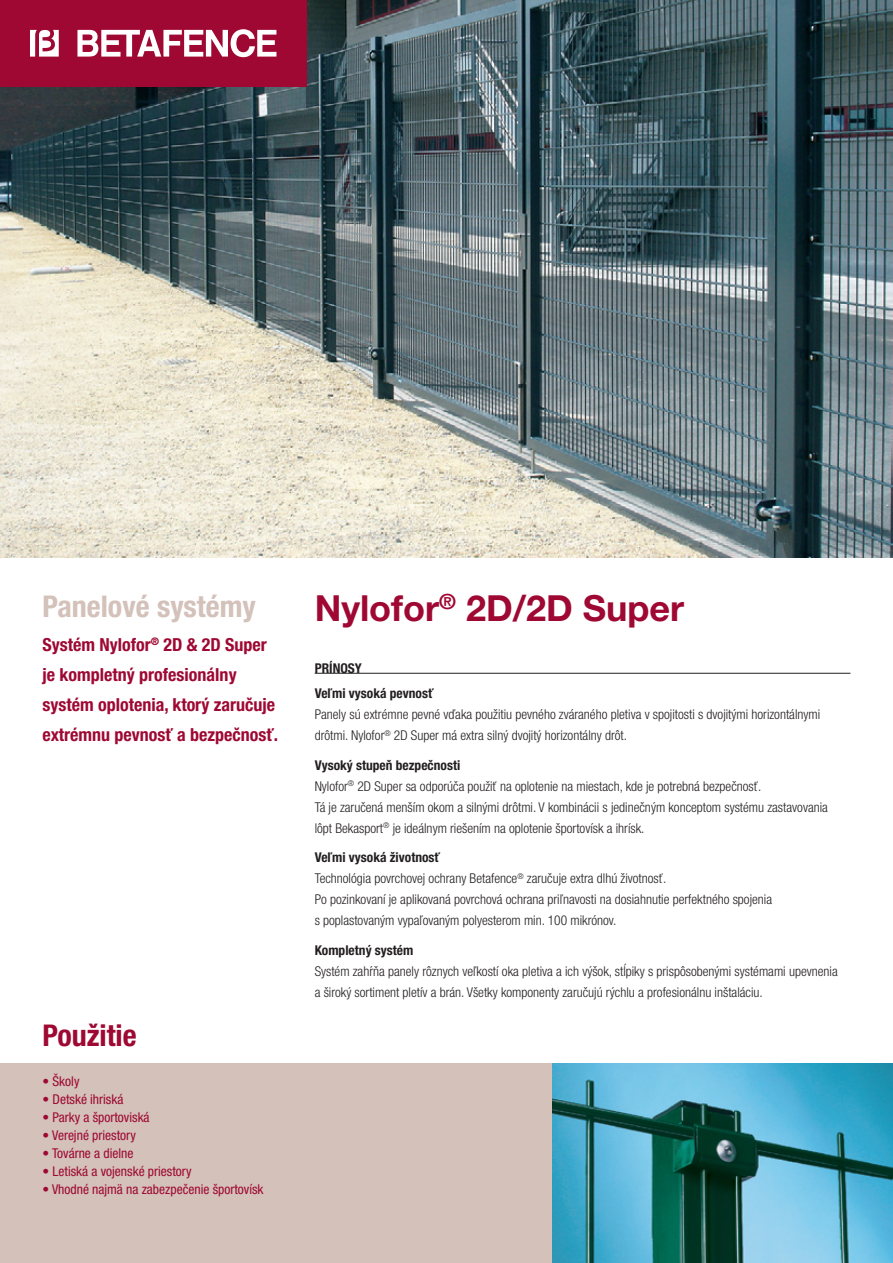
<style>
.page{position:relative;width:893px;height:1263px;background:#fff}
.page>*{position:absolute;margin:0;border:0;box-sizing:border-box;transform-origin:0 0}
._02_TITEL_1{font:700 36px "Helvetica Neue LT Pro";color:#9e0832}
.t1{font:700 condensed 30px "Helvetica Neue LT Pro";color:#d3c1ba}
.applications{font:700 condensed 30px "Helvetica Neue LT Pro";color:#9e0832}
._01_INTRO{font:700 condensed 18px/30px "Helvetica Neue LT Pro";color:#9e0832}
._04_TROEVEN-BODY{font:300 condensed 13.5px/21px "Helvetica Neue LT Pro";color:#231f20}
._05_TOEPASSINGEN{font:condensed 13.5px "Helvetica Neue LT Pro";color:#9e0832}
._03_TROEVEN-TITEL{font:700 condensed 13.5px "Helvetica Neue LT Pro";color:#231f20}
.benefits{font:700 condensed 13.5px "Helvetica Neue LT Pro";color:#231f20}
</style>
<div class="page">
<div style="left:0;top:1063px;width:893px;height:200px;background:#d3c1ba"></div>
<img style="left:0;top:0;width:893px;height:557px">
<div style="left:0;top:0;width:306px;height:86px;background:#9e0832"></div>
<svg style="left:77px;top:29px;width:199px;height:28px"></svg>
<svg style="left:30px;top:30px;width:29px;height:27px"></svg>
<hr style="left:315px;top:673px;width:535px;height:1px;background:#231f20">
<img style="left:553px;top:1063px;width:340px;height:200px">
<p class="t1" style="left:43px;top:588px;width:215px">Panelové systémy</p>
<p class="_01_INTRO" style="left:43px;top:630px;width:237px">Systém Nylofor<sup>®</sup> 2D &amp; 2D Super je kompletný profesionálny systém oplotenia, ktorý zaručuje extrémnu pevnosť a bezpečnosť.</p>
<p class="applications" style="left:43px;top:1018px;width:96px">Použitie</p>
<p class="_05_TOEPASSINGEN" style="left:43px;top:1073px;width:38px">• Školy</p>
<p class="_05_TOEPASSINGEN" style="left:43px;top:1091px;width:82px">• Detské ihriská</p>
<p class="_05_TOEPASSINGEN" style="left:43px;top:1109px;width:109px">• Parky a športoviská</p>
<p class="_05_TOEPASSINGEN" style="left:43px;top:1127px;width:95px">• Verejné priestory</p>
<p class="_05_TOEPASSINGEN" style="left:43px;top:1145px;width:92px">• Továrne a dielne</p>
<p class="_05_TOEPASSINGEN" style="left:43px;top:1163px;width:151px">• Letiská a vojenské priestory</p>
<p class="_05_TOEPASSINGEN" style="left:43px;top:1181px;width:223px">• Vhodné najmä na zabezpečenie športovísk</p>
<p class="_02_TITEL_1" style="left:315px;top:585px;width:371px">Nylofor<sup>®</sup> 2D/2D Super</p>
<p class="benefits" style="left:315px;top:660px;width:49px">Prínosy</p>
<p class="_03_TROEVEN-TITEL" style="left:315px;top:685px;width:120px">Veľmi vysoká pevnosť</p>
<p class="_04_TROEVEN-BODY" style="left:315px;top:704px;width:507px">Panely sú extrémne pevné vďaka použitiu pevného zváraného pletiva v spojitosti s dvojitými horizontálnymi drôtmi. Nylofor<sup>®</sup> 2D Super má extra silný dvojitý horizontálny drôt.</p>
<p class="_03_TROEVEN-TITEL" style="left:315px;top:757px;width:147px">Vysoký stupeň bezpečnosti</p>
<p class="_04_TROEVEN-BODY" style="left:315px;top:775px;width:515px">Nylofor<sup>®</sup> 2D Super sa odporúča použiť na oplotenie na miestach, kde je potrebná bezpečnosť.<br>Tá je zaručená menším okom a silnými drôtmi. V kombinácii s jedinečným konceptom systému zastavovania lôpt Bekasport<sup>®</sup> je ideálnym riešením na oplotenie športovísk a ihrísk.</p>
<p class="_03_TROEVEN-TITEL" style="left:315px;top:849px;width:127px">Veľmi vysoká životnosť</p>
<p class="_04_TROEVEN-BODY" style="left:315px;top:868px;width:459px">Technológia povrchovej ochrany Betafence<sup>®</sup> zaručuje extra dlhú životnosť.<br>Po pozinkovaní je aplikovaná povrchová ochrana priľnavosti na dosiahnutie perfektného spojenia s poplastovaným vypaľovaným polyesterom min. 100 mikrónov.</p>
<p class="_03_TROEVEN-TITEL" style="left:315px;top:942px;width:100px">Kompletný systém</p>
<p class="_04_TROEVEN-BODY" style="left:315px;top:960px;width:525px">Systém zahŕňa panely rôznych veľkostí oka pletiva a ich výšok, stĺpiky s prispôsobenými systémami upevnenia a široký sortiment pletív a brán. Všetky komponenty zaručujú rýchlu a profesionálnu inštaláciu.</p>
</div>
